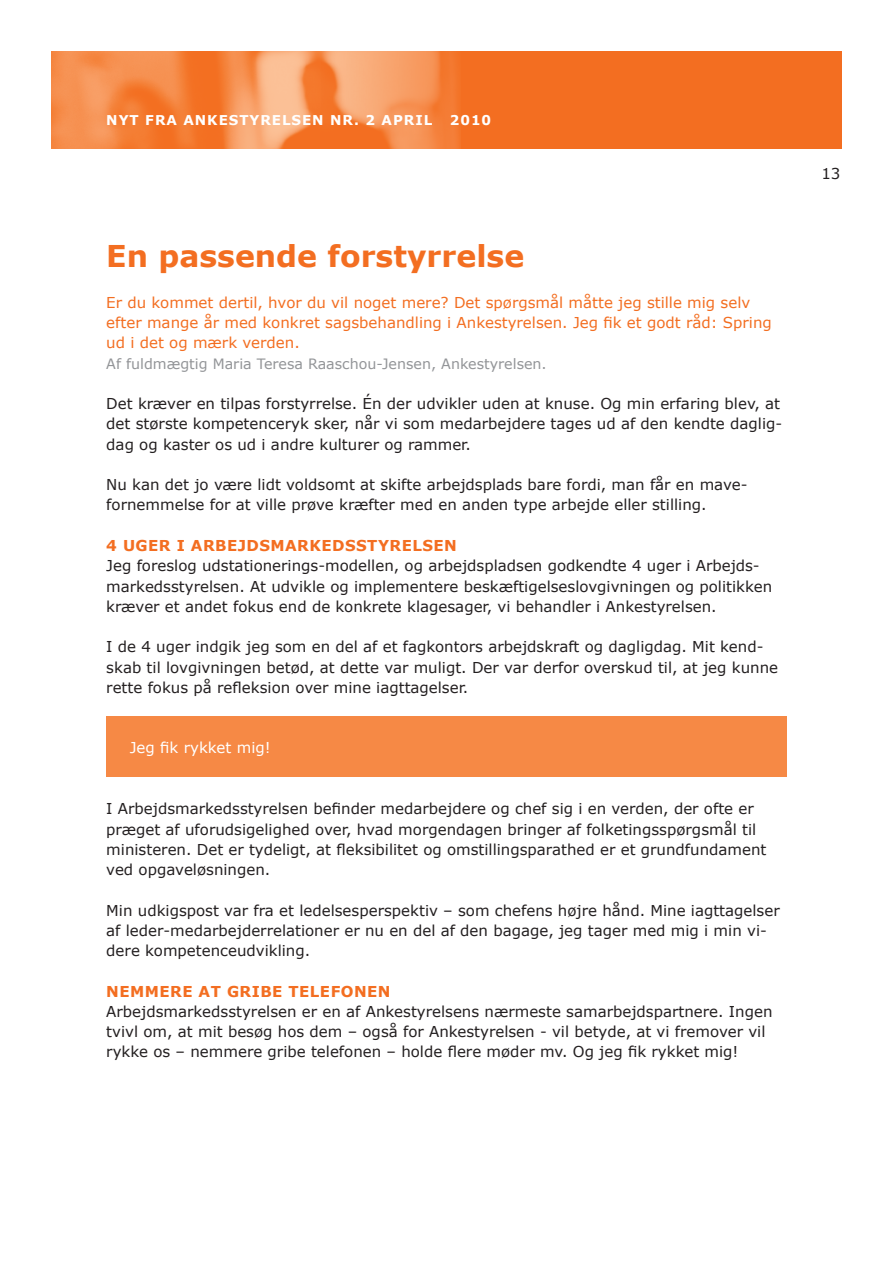
<style>
.page{position:relative;width:893px;height:1263px;background:#fff}
.page>*{position:absolute;margin:0;border:0;box-sizing:border-box;transform-origin:0 0}
.t1{font:700 30px "Verdana";color:#f36e21}
.t2{font:15px/20.2px "Verdana";color:#231f20}
.t3{font:15px/20.2px "Verdana";color:#f36e21}
.t4{font:700 15px "Verdana";letter-spacing:.03em;color:#f36e21}
.t5{font:15px "Verdana";color:#fff}
.t6{font:14.25px "Verdana";color:#939598}
.t7{font:700 13.5px "Verdana";letter-spacing:.07em;color:#fff}
</style>
<div class="page">
<div style="left:51px;top:51px;width:791px;height:98px;background:#f36e21"></div>
<img style="left:51px;top:51px;width:409px;height:98px">
<div style="left:106px;top:717px;width:681px;height:60px;background:#f68945"></div>
<p class="t7" style="left:106px;top:111px;width:327px">NYT FRA AN KESTYRELSEN N R. 2 APRIL</p>
<p class="t7" style="left:450px;top:111px;width:43px">2010</p>
<h1 class="t1" style="left:106px;top:237px;width:420px">E N PASSENDE FORSTYRRELSE</h1>
<p class="t3" style="left:106px;top:293px;width:667px">Er du kommet dertil, hvor du vil noget mere? Det spørgsmål måtte jeg stille mig selv efter mange år med konkret sagsbehandling i Ankestyrelsen. Jeg fik et godt råd: Spring ud i det og mærk verden.</p>
<p class="t6" style="left:106px;top:354px;width:442px">Af fuldmægtig Maria Teresa Raaschou-Jensen, Ankestyrelsen.</p>
<p class="t2" style="left:106px;top:394px;width:677px">Det kræver en tilpas forstyrrelse. Én der udvikler uden at knuse. Og min erfaring blev, at det største kompetenceryk sker, når vi som medarbejdere tages ud af den kendte daglig&shy;dag og kaster os ud i andre kulturer og rammer.</p>
<p class="t2" style="left:106px;top:475px;width:643px">Nu kan det jo være lidt voldsomt at skifte arbejdsplads bare fordi, man får en mave&shy;fornemmelse for at ville prøve kræfter med en anden type arbejde eller stilling.</p>
<p class="t4" style="left:106px;top:536px;width:349px">4 UGER I ARBEJDSMARKEDSSTYRELSEN</p>
<p class="t2" style="left:106px;top:556px;width:667px">Jeg foreslog udstationerings-modellen, og arbejdspladsen godkendte 4 uger i Arbejds&shy;markedsstyrelsen. At udvikle og implementere beskæftigelseslovgivningen og politikken kræver et andet fokus end de konkrete klagesager, vi behandler i Ankestyrelsen.</p>
<p class="t2" style="left:106px;top:637px;width:673px">I de 4 uger indgik jeg som en del af et fagkontors arbejdskraft og dagligdag. Mit kend&shy;skab til lovgivningen betød, at dette var muligt. Der var derfor overskud til, at jeg kunne rette fokus på refleksion over mine iagttagelser.</p>
<p class="t5" style="left:130px;top:738px;width:142px">Jeg fik rykket mig!</p>
<p class="t2" style="left:106px;top:799px;width:662px">I Arbejdsmarkedsstyrelsen befinder medarbejdere og chef sig i en verden, der ofte er præget af uforudsigelighed over, hvad morgendagen bringer af folketingsspørgsmål til ministeren. Det er tydeligt, at fleksibilitet og omstillingsparathed er et grundfundament ved opgaveløsningen.</p>
<p class="t2" style="left:106px;top:900px;width:675px">Min udkigspost var fra et ledelsesperspektiv – som chefens højre hånd. Mine iagttagelser af leder-medarbejderrelationer er nu en del af den bagage, jeg tager med mig i min vi&shy;dere kompetenceudvikling.</p>
<p class="t4" style="left:106px;top:981px;width:283px">NEMMERE AT GRIBE TELEFONEN</p>
<p class="t2" style="left:106px;top:1001px;width:668px">Arbejdsmarkedsstyrelsen er en af Ankestyrelsens nærmeste samarbejdspartnere. Ingen tvivl om, at mit besøg hos dem – også for Ankestyrelsen - vil betyde, at vi fremover vil rykke os – nemmere gribe telefonen – holde flere møder mv. Og jeg fik rykket mig!</p>
<p class="t2" style="left:821px;top:164px;width:21px">13</p>
</div>
